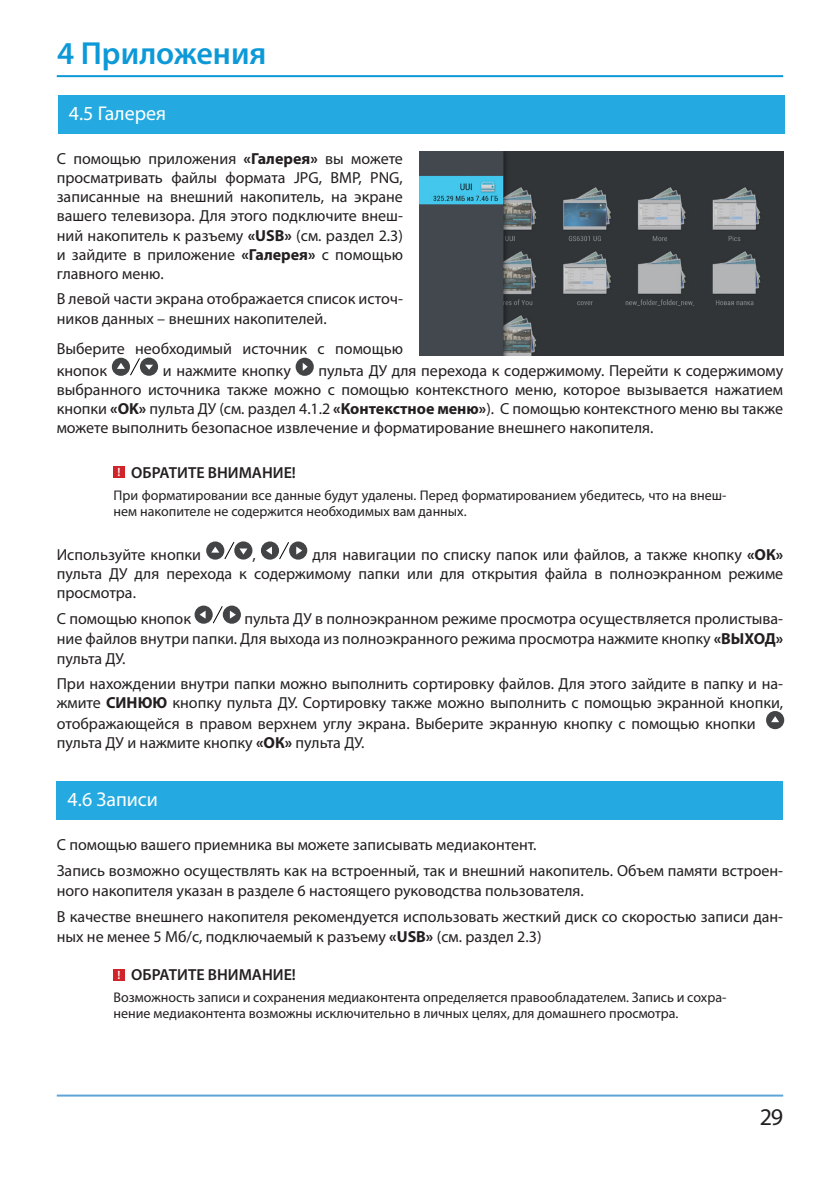
<style>
.page{position:relative;width:840px;height:1191px;background:#fff}
.page>*{position:absolute;margin:0;border:0;box-sizing:border-box;transform-origin:0 0}
.Заголовок{font:600 32px "Myriad Pro";color:#0d99d8}
.t1{font:24px "Myriad Pro";color:#231f20}
.Под_раздел{font:20px "Myriad Pro";color:#fff}
.Основной_текст{font:16px/19.2px "Myriad Pro";color:#231f20}
.Внимание_-_Заголовок{font:600 16px "Myriad Pro";color:#231f20}
.Внимание_текст_основ{font:14px/16px "Myriad Pro";color:#231f20}
.t2{font:600 12px "Myriad Pro";color:#fff}
.s1{font-weight:700}
</style>
<div class="page">
<hr style="left:57px;top:1094px;width:725px;height:2px;background:#5fa4d9">
<hr style="left:57px;top:75px;width:725px;height:2px;background:#0d99d8">
<div style="left:141px;top:359px;width:16px;height:16px;background:#434445;border-radius:50%"></div>
<div style="left:140px;top:358px;width:18px;height:18px;border:2px solid #434445;border-radius:50%"></div>
<div style="left:113px;top:359px;width:16px;height:16px;background:#434445;border-radius:50%"></div>
<div style="left:112px;top:358px;width:18px;height:18px;border:2px solid #434445;border-radius:50%"></div>
<svg style="left:117px;top:357px;width:36px;height:19px"></svg>
<div style="left:296px;top:359px;width:16px;height:16px;background:#434445;border-radius:50%"></div>
<div style="left:295px;top:358px;width:18px;height:18px;border:2px solid #434445;border-radius:50%"></div>
<svg style="left:302px;top:363px;width:5px;height:8px"></svg>
<div style="left:113px;top:467px;width:11px;height:11px;background:#d1232a"></div>
<div style="left:235px;top:542px;width:16px;height:16px;background:#434445;border-radius:50%"></div>
<div style="left:234px;top:541px;width:18px;height:18px;border:2px solid #434445;border-radius:50%"></div>
<div style="left:207px;top:542px;width:16px;height:16px;background:#434445;border-radius:50%"></div>
<div style="left:206px;top:541px;width:18px;height:18px;border:2px solid #434445;border-radius:50%"></div>
<svg style="left:211px;top:541px;width:36px;height:19px"></svg>
<div style="left:290px;top:542px;width:16px;height:16px;background:#434445;border-radius:50%"></div>
<div style="left:289px;top:541px;width:18px;height:18px;border:2px solid #434445;border-radius:50%"></div>
<svg style="left:296px;top:546px;width:6px;height:8px"></svg>
<svg style="left:278px;top:542px;width:12px;height:18px"></svg>
<div style="left:262px;top:542px;width:16px;height:16px;background:#434445;border-radius:50%"></div>
<div style="left:261px;top:541px;width:18px;height:18px;border:2px solid #434445;border-radius:50%"></div>
<svg style="left:266px;top:546px;width:6px;height:8px"></svg>
<div style="left:224px;top:606px;width:16px;height:16px;background:#434445;border-radius:50%"></div>
<div style="left:223px;top:605px;width:18px;height:18px;border:2px solid #434445;border-radius:50%"></div>
<svg style="left:230px;top:610px;width:6px;height:8px"></svg>
<svg style="left:212px;top:606px;width:11px;height:18px"></svg>
<div style="left:195px;top:606px;width:16px;height:16px;background:#434445;border-radius:50%"></div>
<div style="left:194px;top:605px;width:18px;height:18px;border:2px solid #434445;border-radius:50%"></div>
<svg style="left:199px;top:611px;width:6px;height:7px"></svg>
<div style="left:766px;top:712px;width:16px;height:16px;background:#434445;border-radius:50%"></div>
<div style="left:765px;top:711px;width:18px;height:18px;border:2px solid #434445;border-radius:50%"></div>
<svg style="left:771px;top:716px;width:7px;height:6px"></svg>
<div style="left:58px;top:95px;width:726px;height:39px;background:#24aae1"></div>
<div style="left:57px;top:781px;width:725px;height:38px;background:#24aae1"></div>
<div style="left:113px;top:969px;width:11px;height:11px;background:#d1232a"></div>
<img style="left:420px;top:152px;width:362px;height:204px">
<p class="Заголовок" style="left:57px;top:33px;width:211px">4 Приложения</p>
<p class="Под_раздел" style="left:69px;top:101px;width:99px">4.5 Галерея</p>
<p class="Основной_текст" style="left:57px;top:148px;width:347px;text-align:justify">С помощью приложения <span class="s1">«Галерея»</span> вы можете просматривать файлы формата JPG, BMP, PNG, записанные на внешний накопитель, на экране вашего телевизора. Для этого подключите внеш&shy;ний накопитель к разъему <span class="s1">«USB»</span> (см. раздел 2.3) и зайдите в приложение <span class="s1">«Галерея»</span> с помощью главного меню.</p>
<p class="Основной_текст" style="left:57px;top:288px;width:347px;line-height:20px">В левой части экрана отображается список источ&shy;ников данных – внешних накопителей.</p>
<p class="Основной_текст" style="left:57px;top:338px;width:347px;line-height:21.4px">Выберите необходимый источник с помощью кнопок</p>
<p class="Основной_текст" style="left:57px;top:361px;width:727px;text-align:justify;text-indent:261px">пульта ДУ для перехода к содержимому. Перейти к содержимому выбранного источника также можно с помощью контекстного меню, которое вызывается нажатием кнопки <span class="s1">«OK»</span> пульта ДУ (см. раздел 4.1.2 <span class="s1">«Контекстное меню»</span>). С помощью контекстного меню вы также можете выполнить безопасное извлечение и форматирование внешнего накопителя.</p>
<p class="t2" style="left:117px;top:465px;width:5px">!</p>
<p class="Внимание_-_Заголовок" style="left:131px;top:462px;width:166px">ОБРАТИТЕ ВНИМАНИЕ!</p>
<p class="Внимание_текст_основ" style="left:113px;top:486px;width:614px">При форматировании все данные будут удалены. Перед форматированием убедитесь, что на внеш&shy;нем накопителе не содержится необходимых вам данных.</p>
<p class="Основной_текст" style="left:57px;top:544px;width:146px">Используйте кнопки</p>
<p class="Основной_текст" style="left:252px;top:544px;width:5px">,</p>
<p class="Основной_текст" style="left:163px;top:361px;width:129px">и нажмите кнопку</p>
<p class="Основной_текст" style="left:57px;top:544px;width:727px;text-align:justify;text-indent:255px">для навигации по списку папок или файлов, а также кнопку <span class="s1">«ОК» </span>пульта ДУ для перехода к содержимому папки или для открытия файла в полноэкранном режиме просмотра.</p>
<p class="Основной_текст" style="left:57px;top:608px;width:136px">С помощью кнопок</p>
<p class="Основной_текст" style="left:57px;top:608px;width:727px;line-height:20px;text-align:justify;text-indent:187px">пульта ДУ в полноэкранном режиме просмотра осуществляется пролистыва&shy;ние файлов внутри папки. Для выхода из полноэкранного режима просмотра нажмите кнопку <span class="s1">«ВЫХОД» </span>пульта ДУ.</p>
<p class="Основной_текст" style="left:57px;top:673px;width:727px">При нахождении внутри папки можно выполнить сортировку файлов. Для этого зайдите в папку и на&shy;жмите <span class="s1">СИНЮЮ</span> кнопку пульта ДУ. Сортировку также можно выполнить с помощью экранной кнопки,</p>
<p class="Основной_текст" style="left:57px;top:714px;width:700px">отображающейся в правом верхнем углу экрана. Выберите экранную кнопку с помощью кнопки пульта ДУ и нажмите кнопку <span class="s1">«ОК»</span> пульта ДУ.</p>
<p class="Под_раздел" style="left:68px;top:787px;width:92px">4.6 Записи</p>
<p class="Основной_текст" style="left:57px;top:835px;width:481px">С помощью вашего приемника вы можете записывать медиаконтент.</p>
<p class="Основной_текст" style="left:57px;top:860px;width:727px;line-height:20px">Запись возможно осуществлять как на встроенный, так и внешний накопитель. Объем памяти встроен&shy;ного накопителя указан в разделе 6 настоящего руководства пользователя.</p>
<p class="Основной_текст" style="left:57px;top:906px;width:727px;line-height:20px">В качестве внешнего накопителя рекомендуется использовать жесткий диск со скоростью записи дан&shy;ных не менее 5 Мб/с, подключаемый к разъему <span class="s1">«USB»</span> (см. раздел 2.3)</p>
<p class="t2" style="left:117px;top:967px;width:5px">!</p>
<p class="Внимание_-_Заголовок" style="left:131px;top:964px;width:166px">ОБРАТИТЕ ВНИМАНИЕ!</p>
<p class="Внимание_текст_основ" style="left:113px;top:989px;width:614px">Возможность записи и сохранения медиаконтента определяется правообладателем. Запись и сохра&shy;нение медиаконтента возможны исключительно в личных целях, для домашнего просмотра.</p>
<h2 class="t1" style="left:759px;top:1102px;width:25px">29</h2>
</div>
